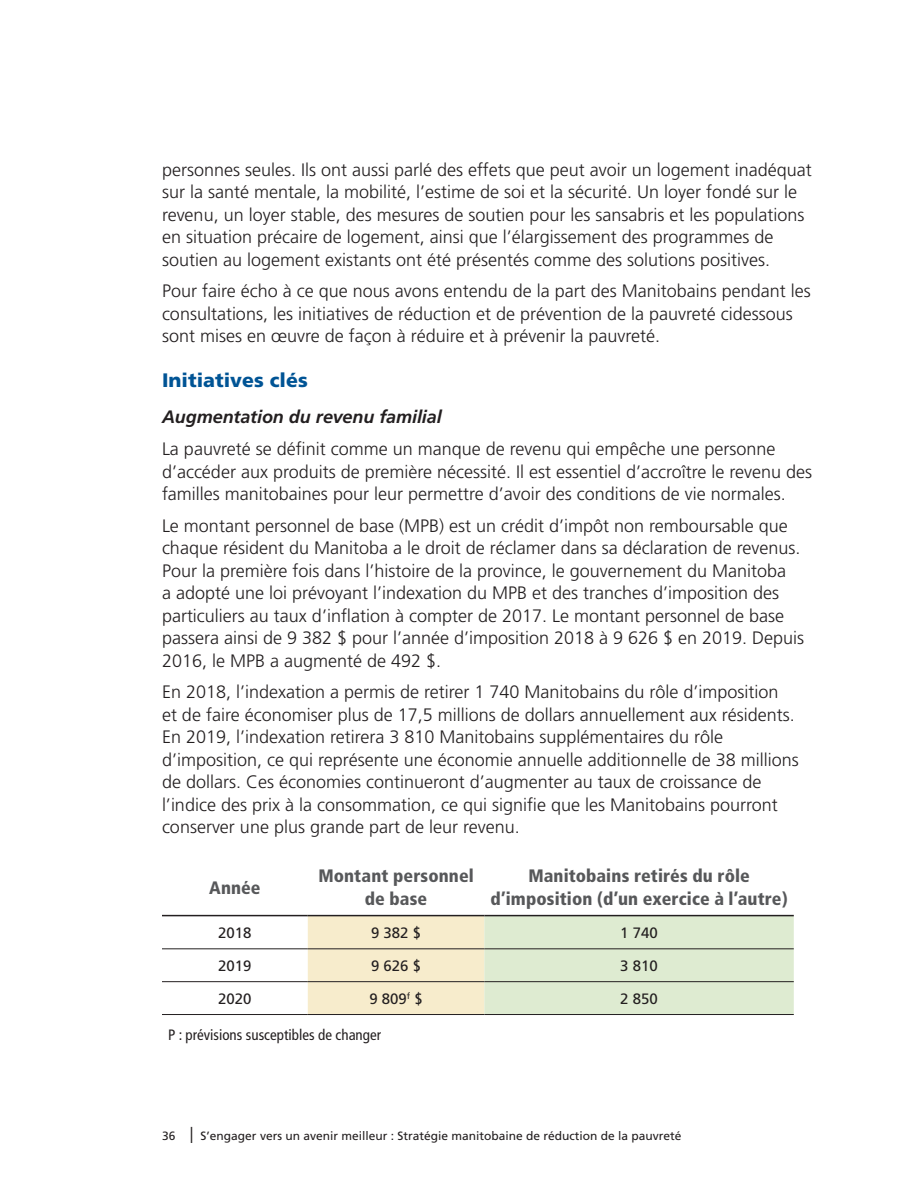
<style>
.page{position:relative;width:918px;height:1188px;background:#fff}
.page>*{position:absolute;margin:0;border:0;box-sizing:border-box;transform-origin:0 0}
.subhead_1_Blue{font:900 19.5px "Frutiger";color:#005495}
.text{font:300 18px/22.5px "Frutiger";color:#231f20}
.CHART_77_BLACK{font:900 condensed 18px/22.5px "Frutiger";letter-spacing:.005em;color:#57585a;text-align:center}
.text-2{font:italic 700 18px "Frutiger";letter-spacing:-.005em;color:#231f20}
.chart_text_centered{font:15px "Frutiger";color:#231f20}
.chart_text{font:condensed 15px "Frutiger";color:#231f20}
.t1{font:12px "Frutiger";color:#231f20}
.s1{font-weight:300;font-size:21.45px}
</style>
<div class="page">
<svg style="left:308px;top:916px;width:486px;height:98px;background:#e5e9cd"></svg>
<hr style="left:162px;top:915px;width:146px;height:1px;background:#231f20">
<hr style="left:308px;top:915px;width:176px;height:1px;background:#231f20">
<hr style="left:484px;top:915px;width:310px;height:1px;background:#231f20">
<hr style="left:162px;top:948px;width:146px;height:1px;background:#231f20">
<hr style="left:308px;top:948px;width:176px;height:1px;background:#231f20">
<hr style="left:484px;top:948px;width:310px;height:1px;background:#231f20">
<hr style="left:162px;top:981px;width:146px;height:1px;background:#231f20">
<hr style="left:308px;top:981px;width:176px;height:1px;background:#231f20">
<hr style="left:484px;top:981px;width:310px;height:1px;background:#231f20">
<hr style="left:162px;top:1014px;width:146px;height:1px;background:#231f20">
<hr style="left:308px;top:1014px;width:176px;height:1px;background:#231f20">
<hr style="left:484px;top:1014px;width:310px;height:1px;background:#231f20">
<p class="text" style="left:162px;top:158px;width:651px">personnes seules. Ils ont aussi parlé des effets que peut avoir un logement inadéquat sur la santé mentale, la mobilité, l’estime de soi et la sécurité. Un loyer fondé sur le revenu, un loyer stable, des mesures de soutien pour les sansabris et les populations en situation précaire de logement, ainsi que l’élargissement des programmes de soutien au logement existants ont été présentés comme des solutions positives.</p>
<p class="text" style="left:162px;top:280px;width:650px">Pour faire écho à ce que nous avons entendu de la part des Manitobains pendant les consultations, les initiatives de réduction et de prévention de la pauvreté cidessous sont mises en œuvre de façon à réduire et à prévenir la pauvreté.</p>
<p class="subhead_1_Blue" style="left:162px;top:369px;width:147px">Initiatives clés</p>
<p class="text-2" style="left:162px;top:407px;width:281px">Augmentation du revenu familial</p>
<p class="text" style="left:162px;top:438px;width:652px">La pauvreté se définit comme un manque de revenu qui empêche une personne d’accéder aux produits de première nécessité. Il est essentiel d’accroître le revenu des familles manitobaines pour leur permettre d’avoir des conditions de vie normales.</p>
<p class="text" style="left:162px;top:515px;width:644px">Le montant personnel de base (MPB) est un crédit d’impôt non remboursable que chaque résident du Manitoba a le droit de réclamer dans sa déclaration de revenus.<br>Pour la première fois dans l’histoire de la province, le gouvernement du Manitoba<br>a adopté une loi prévoyant l’indexation du MPB et des tranches d’imposition des particuliers au taux d’inflation à compter de 2017. Le montant personnel de base passera ainsi de 9 382 $ pour l’année d’imposition 2018 à 9 626 $ en 2019. Depuis 2016, le MPB a augmenté de 492 $.</p>
<p class="text" style="left:162px;top:681px;width:638px">En 2018, l’indexation a permis de retirer 1 740 Manitobains du rôle d’imposition<br>et de faire économiser plus de 17,5 millions de dollars annuellement aux résidents.<br>En 2019, l’indexation retirera 3 810 Manitobains supplémentaires du rôle d’imposition, ce qui représente une économie annuelle additionnelle de 38 millions de dollars. Ces économies continueront d’augmenter au taux de croissance de l’indice des prix à la consommation, ce qui signifie que les Manitobains pourront conserver une plus grande part de leur revenu.</p>
<p class="CHART_77_BLACK" style="left:209px;top:876px;width:53px">Année</p>
<p class="CHART_77_BLACK" style="left:318px;top:865px;width:157px">Montant personnel de base</p>
<p class="CHART_77_BLACK" style="left:490px;top:865px;width:299px">Manitobains retirés du rôle d’imposition (d’un exercice à l’autre)</p>
<p class="chart_text_centered" style="left:218px;top:924px;width:35px">2018</p>
<p class="chart_text_centered" style="left:371px;top:924px;width:52px">9 382 $</p>
<p class="chart_text_centered" style="left:620px;top:924px;width:39px">1 740</p>
<p class="chart_text_centered" style="left:218px;top:957px;width:35px">2019</p>
<p class="chart_text_centered" style="left:371px;top:957px;width:52px">9 626 $</p>
<p class="chart_text_centered" style="left:620px;top:957px;width:39px">3 810</p>
<p class="chart_text_centered" style="left:218px;top:990px;width:35px">2020</p>
<p class="chart_text_centered" style="left:369px;top:990px;width:55px">9 809<sup>f</sup> $</p>
<p class="chart_text_centered" style="left:620px;top:990px;width:39px">2 850</p>
<p class="chart_text" style="left:168px;top:1026px;width:215px">P : prévisions susceptibles de changer</p>
<p class="t1" style="left:162px;top:1129px;width:521px">36 <span class="s1">l</span> S’engager vers un avenir meilleur : Stratégie manitobaine de réduction de la pauvreté</p>
</div>
